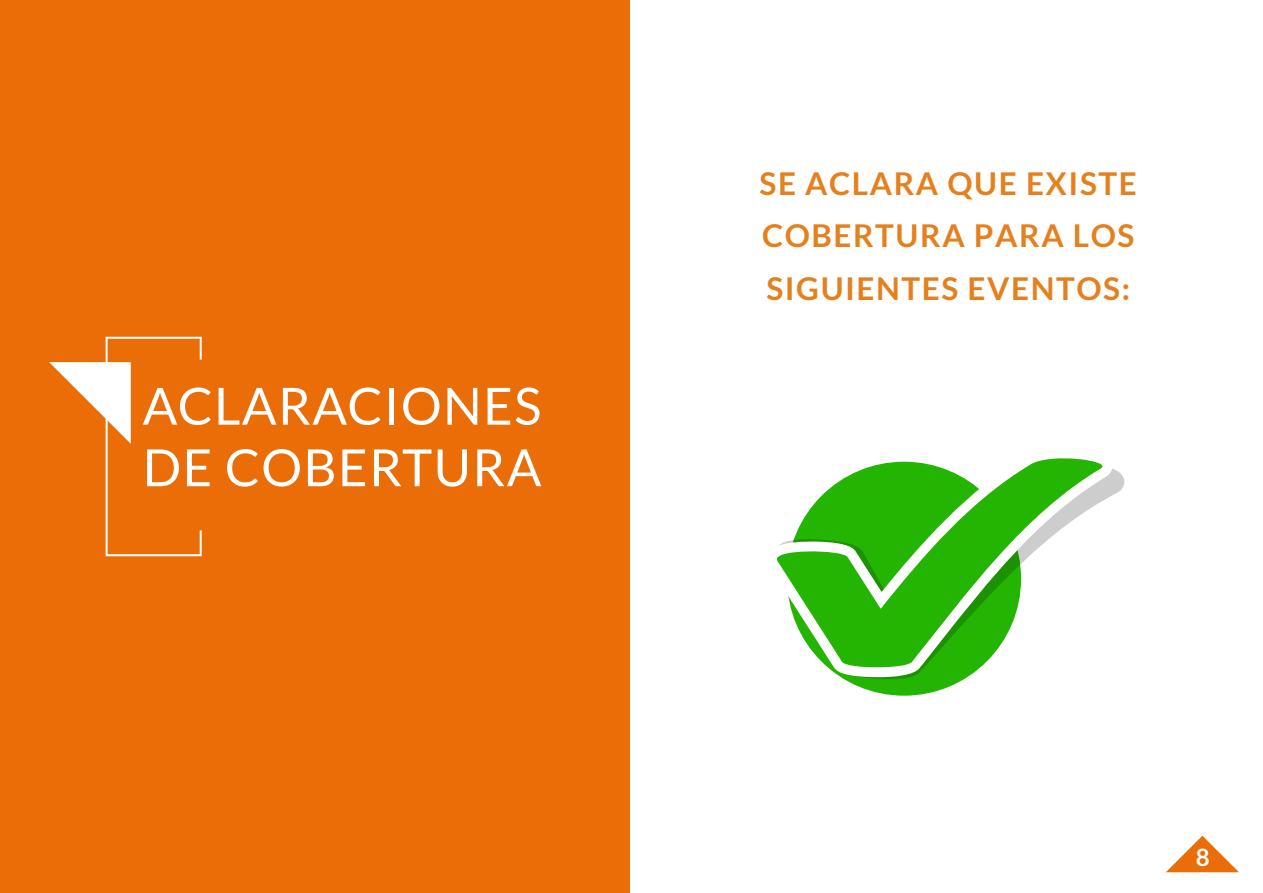
<style>
.page{position:relative;width:1263px;height:893px;background:#fff}
.page>*{position:absolute;margin:0;border:0;box-sizing:border-box;transform-origin:0 0}
.t1{font:51.3px/61.5px "Lato";letter-spacing:.025em;color:#fff}
.t2{font:700 31.5px/52.5px "Lato";letter-spacing:.05em;color:#e5801e;text-align:justify}
.t3{font:700 24px "Lato";color:#fff}
</style>
<div class="page">
<svg style="left:1166px;top:836px;width:73px;height:36px"></svg>
<div style="left:0;top:0;width:629px;height:893px;background:#ea6d07"></div>
<svg style="left:49px;top:337px;width:153px;height:219px"></svg>
<div style="left:787px;top:462px;width:234px;height:234px;background:#23b502;border-radius:50%"></div>
<svg style="left:841px;top:469px;width:283px;height:210px"></svg>
<svg style="left:830px;top:669px;width:283px;height:8px"></svg>
<svg style="left:776px;top:458px;width:337px;height:211px"></svg>
<h1 class="t1" style="left:143px;top:375px;width:400px">ACLARACIONES<br>DE COBERTURA</h1>
<p class="t2" style="left:759px;top:157px;width:379px">SE ACLARA QUE EXISTE COBERTURA PARA LOS SIGUIENTES EVENTOS:</p>
<p class="t3" style="left:1196px;top:843px;width:15px">8</p>
</div>
